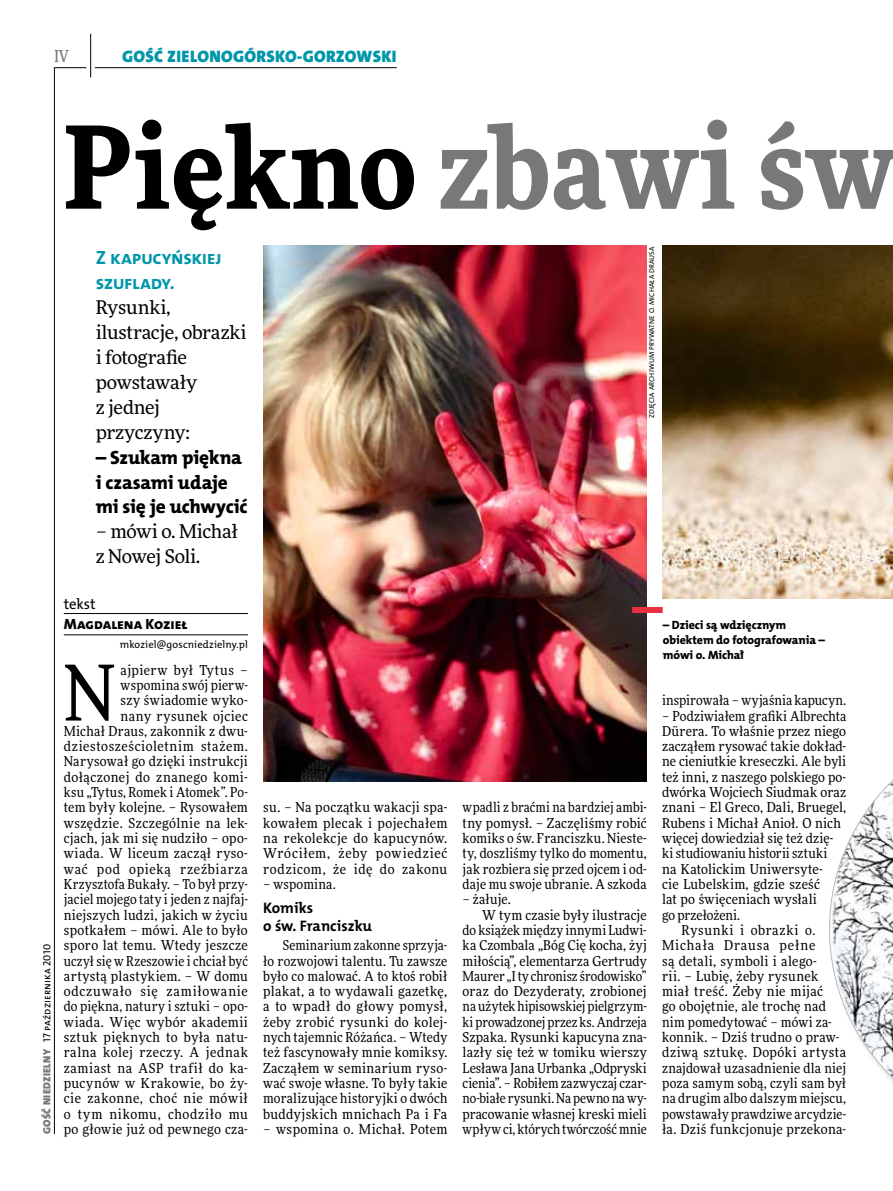
<style>
.page{position:relative;width:893px;height:1191px;background:#fff}
.page>*{position:absolute;margin:0;border:0;box-sizing:border-box;transform-origin:0 0}
.t1{font:900 114px "Freeday Narrow";letter-spacing:.01em;color:#787779}
.t2{font:76.95px "Freeday Narrow News";color:#000}
.t3{font:19.35px/24.9px "The Mix HP8 Ex Bld";letter-spacing:-.01em;color:#000}
.t4{font:19.35px/24.9px "The Mix HP7 Bld";letter-spacing:-.02em;color:#0096aa}
.t5{font:18.9px/24.9px "Freeday News";letter-spacing:-.015em;color:#000}
.t6{font:16.65px "The Mix HP9 Blk";letter-spacing:.02em;color:#0096aa}
.t7{font:500 16.5px "Freeday Narrow";color:#787779;scale:.9 1}
.t8{font:15.3px/17.7px "The Mix HP7 Bld";color:#000}
.t9{font:14.85px "The Mix HP8 Ex Bld";letter-spacing:.01em;color:#000}
.t10{font:14.85px "The Mix HP5 Plain";letter-spacing:-.005em;color:#000}
.t11{font:13.65px/15.3px "Freeday Narrow News";letter-spacing:.02em;color:#000;text-align:justify}
.t12{font:13.65px "Freeday Narrow News";letter-spacing:-.005em;color:#000}
.t13{font:13.65px "Freeday Narrow News";color:#000}
.t14{font:13.65px "Freeday Narrow News";letter-spacing:.04em;color:#000}
.t15{font:13.65px "Freeday Narrow News";letter-spacing:.065em;color:#000}
.t16{font:13.65px "Freeday Narrow News";letter-spacing:.05em;color:#000}
.t17{font:12px/15.3px "The Mix HP8 Ex Bld";letter-spacing:-.005em;color:#000}
.t18{font:10.5px "The Mix HP5 Plain";letter-spacing:.01em;color:#000}
.t19{font:7.2px "The Mix HP5 Plain";letter-spacing:.03em;color:#000}
.s1{color:#000}
.s2{font-family:"The Mix HP9 Blk";color:#787779}
</style>
<div class="page">
<hr style="left:54px;top:67px;width:1px;height:1067px;background:#000">
<hr style="left:90px;top:34px;width:1px;height:43px;background:#000">
<hr style="left:54px;top:67px;width:32px;height:1px;background:#000">
<hr style="left:95px;top:67px;width:302px;height:1px;background:#000">
<hr style="left:64px;top:613px;width:184px;height:1px;background:#000">
<hr style="left:64px;top:634px;width:184px;height:1px;background:#000">
<img style="left:662px;top:246px;width:231px;height:352px">
<img style="left:263px;top:246px;width:384px;height:536px">
<svg style="left:829px;top:780px;width:64px;height:302px"></svg>
<div style="left:632px;top:607px;width:31px;height:6px;background:#e92f3f"></div>
<p class="t7" style="left:54px;top:46px;width:17px">IV</p>
<p class="t6" style="left:122px;top:46px;width:276px">GOŚĆ ZIELONOGÓRSKO-GORZOWSKI</p>
<h1 class="t1" style="left:64px;top:93px;width:835px"><span class="s1">Piękno</span> zbawi św</h1>
<p class="t18" style="left:40px;top:1134px;width:191px;rotate:-90deg"><span class="s2">GOŚĆ NIEDZIELNY</span> 17 października 2010</p>
<h3 class="t4" style="left:96px;top:245px;width:127px">Z kapucyńskiej szuflady.</h3>
<h3 class="t5" style="left:96px;top:295px;width:153px">Rysunki, ilustracje, obrazki i fotografie powstawały<br>z jednej przyczyny:</h3>
<h3 class="t3" style="left:96px;top:445px;width:154px">– Szukam piękna i czasami udaje mi się je uchwycić</h3>
<h3 class="t5" style="left:96px;top:519px;width:144px">– mówi o. Michał z Nowej Soli.</h3>
<p class="t10" style="left:64px;top:594px;width:33px">tekst</p>
<p class="t9" style="left:64px;top:614px;width:125px">Magdalena Kozieł</p>
<p class="t18" style="left:120px;top:637px;width:129px">mkoziel@goscniedzielny.pl</p>
<p class="t11" style="left:64px;top:662px;width:186px;text-align:right">ajpierw był Tytus – wspomina swój pierw-<br>szy świadomie wyko-<br>nany rysunek ojciec<br>Michał Draus, zakonnik z dwu&shy;dziestosześcioletnim stażem.<br>Narysował go dzięki instrukcji dołączonej do znanego komi&shy;ksu „Tytus, Romek i Atomek”. Po&shy;tem były kolejne. – Rysowałem wszędzie. Szczególnie na lek&shy;cjach, jak mi się nudziło – opo&shy;wiada. W liceum zaczął ryso&shy;wać pod opieką rzeźbiarza<br>Krzysztofa Bukały. – To był przy&shy;jaciel mojego taty i jeden z najfaj&shy;niejszych ludzi, jakich w życiu spotkałem – mówi. Ale to było sporo lat temu. Wtedy jeszcze uczył się w Rzeszowie i chciał być artystą plastykiem. – W domu odczuwało się zamiłowanie do piękna, natury i sztuki – opo&shy;wiada. Więc wybór akademii sztuk pięknych to była natu&shy;ralna kolej rzeczy. A jednak zamiast na ASP trafił do ka&shy;pucynów w Krakowie, bo ży&shy;cie zakonne, choć nie mówił o tym nikomu, chodziło mu po głowie już od pewnego cza-</p>
<h2 class="t2" style="left:64px;top:646px;width:54px">N</h2>
<p class="t19" style="left:647px;top:418px;width:173px;rotate:-90deg">zdjęcia Archiwum prywatne o. Michała Drausa</p>
<p class="t11" style="left:263px;top:799px;width:186px">su. – Na początku wakacji spa&shy;kowałem plecak i pojechałem na rekolekcje do kapucynów.<br>Wróciłem, żeby powiedzieć rodzicom, że idę do zakonu</p>
<p class="t11" style="left:263px;top:876px;width:74px">– wspomina.</p>
<p class="t8" style="left:263px;top:899px;width:110px">Komiks<br>o św. Franciszku</p>
<p class="t11" style="left:263px;top:937px;width:186px;text-indent:20px">Seminarium zakonne sprzyja&shy;ło rozwojowi talentu. Tu zawsze było co malować. A to ktoś robił plakat, a to wydawali gazetkę, a to wpadł do głowy pomysł, żeby zrobić rysunki do kolej&shy;nych tajemnic Różańca. – Wtedy też fascynowały mnie komiksy.<br>Zacząłem w seminarium ryso&shy;wać swoje własne. To były takie moralizujące historyjki o dwóch buddyjskich mnichach Pa i Fa</p>
<p class="t11" style="left:263px;top:1121px;width:186px">– wspomina o. Michał. Potem</p>
<p class="t11" style="left:463px;top:799px;width:186px">wpadli z braćmi na bardziej ambi&shy;tny pomysł. – Zaczęliśmy robić komiks o św. Franciszku. Nieste&shy;ty, doszliśmy tylko do momentu, jak rozbiera się przed ojcem i od&shy;daje mu swoje ubranie. A szkoda</p>
<p class="t11" style="left:463px;top:891px;width:50px">– żałuje.</p>
<p class="t11" style="left:482px;top:907px;width:166px">W tym czasie były ilustracje</p>
<p class="t11" style="left:463px;top:922px;width:186px">do książek między innymi Ludwi-</p>
<p class="t11" style="left:463px;top:937px;width:186px">ka Czombala „Bóg Cię kocha, żyj</p>
<p class="t13" style="left:463px;top:952px;width:186px">miłością”, elementarza Gertrudy</p>
<p class="t12" style="left:463px;top:967px;width:186px">Maurer „I ty chronisz środowisko”</p>
<p class="t11" style="left:463px;top:983px;width:186px">oraz do Dezyderaty, zrobionej</p>
<p class="t12" style="left:463px;top:998px;width:186px">na użytek hipisowskiej pielgrzym-</p>
<p class="t12" style="left:463px;top:1013px;width:186px">ki prowadzonej przez ks. Andrzeja</p>
<p class="t11" style="left:463px;top:1029px;width:186px">Szpaka. Rysunki kapucyna zna-</p>
<p class="t11" style="left:463px;top:1044px;width:186px">lazły się też w tomiku wierszy</p>
<p class="t11" style="left:463px;top:1060px;width:186px">Lesława Jana Urbanka „Odpryski</p>
<p class="t13" style="left:463px;top:1074px;width:186px">cienia”. – Robiłem zazwyczaj czar-</p>
<p class="t11" style="left:463px;top:1090px;width:186px">no-białe rysunki. Na pewno na wy-</p>
<p class="t13" style="left:463px;top:1105px;width:186px">pracowanie własnej kreski mieli</p>
<p class="t11" style="left:463px;top:1121px;width:186px">wpływ ci, których twórczość mnie</p>
<p class="t17" style="left:663px;top:617px;width:164px">– Dzieci są wdzięcznym obiektem do fotografowania – mówi o. Michał</p>
<p class="t11" style="left:662px;top:692px;width:186px">inspirowała – wyjaśnia kapucyn.</p>
<p class="t11" style="left:662px;top:708px;width:186px">– Podziwiałem grafiki Albrechta</p>
<p class="t11" style="left:662px;top:723px;width:186px">Dürera. To właśnie przez niego</p>
<p class="t11" style="left:662px;top:738px;width:186px">zacząłem rysować takie dokład-</p>
<p class="t11" style="left:662px;top:754px;width:186px">ne cieniutkie kreseczki. Ale byli</p>
<p class="t11" style="left:662px;top:769px;width:186px">też inni, z naszego polskiego po-</p>
<p class="t11" style="left:662px;top:784px;width:186px">dwórka Wojciech Siudmak oraz</p>
<p class="t11" style="left:662px;top:799px;width:186px">znani – El Greco, Dali, Bruegel,</p>
<p class="t11" style="left:662px;top:815px;width:180px">Rubens i Michał Anioł. O nich</p>
<p class="t11" style="left:662px;top:830px;width:173px">więcej dowiedział się też dzię-</p>
<p class="t11" style="left:662px;top:845px;width:167px">ki studiowaniu historii sztuki</p>
<p class="t11" style="left:662px;top:861px;width:162px">na Katolickim Uniwersyte-</p>
<p class="t11" style="left:662px;top:876px;width:159px">cie Lubelskim, gdzie sześć</p>
<p class="t11" style="left:662px;top:891px;width:156px">lat po święceniach wysłali</p>
<p class="t12" style="left:662px;top:906px;width:80px">go przełożeni.</p>
<p class="t16" style="left:682px;top:921px;width:135px">Rysunki i obrazki o.</p>
<p class="t15" style="left:662px;top:937px;width:155px">Michała Drausa pełne</p>
<p class="t11" style="left:662px;top:953px;width:156px">są detali, symboli i alego-</p>
<p class="t11" style="left:662px;top:968px;width:158px">rii. – Lubię, żeby rysunek</p>
<p class="t11" style="left:662px;top:983px;width:162px">miał treść. Żeby nie mijać</p>
<p class="t11" style="left:662px;top:998px;width:165px">go obojętnie, ale trochę nad</p>
<p class="t11" style="left:662px;top:1014px;width:171px">nim pomedytować – mówi za-</p>
<p class="t11" style="left:662px;top:1029px;width:179px">konnik. – Dziś trudno o praw-</p>
<p class="t14" style="left:662px;top:1044px;width:186px">dziwą sztukę. Dopóki artysta</p>
<p class="t11" style="left:662px;top:1060px;width:186px">znajdował uzasadnienie dla niej</p>
<p class="t11" style="left:662px;top:1075px;width:186px">poza samym sobą, czyli sam był</p>
<p class="t11" style="left:662px;top:1090px;width:186px">na drugim albo dalszym miejscu,</p>
<p class="t11" style="left:662px;top:1106px;width:186px">powstawały prawdziwe arcydzie-</p>
<p class="t11" style="left:662px;top:1121px;width:186px">ła. Dziś funkcjonuje przekona-</p>
</div>
